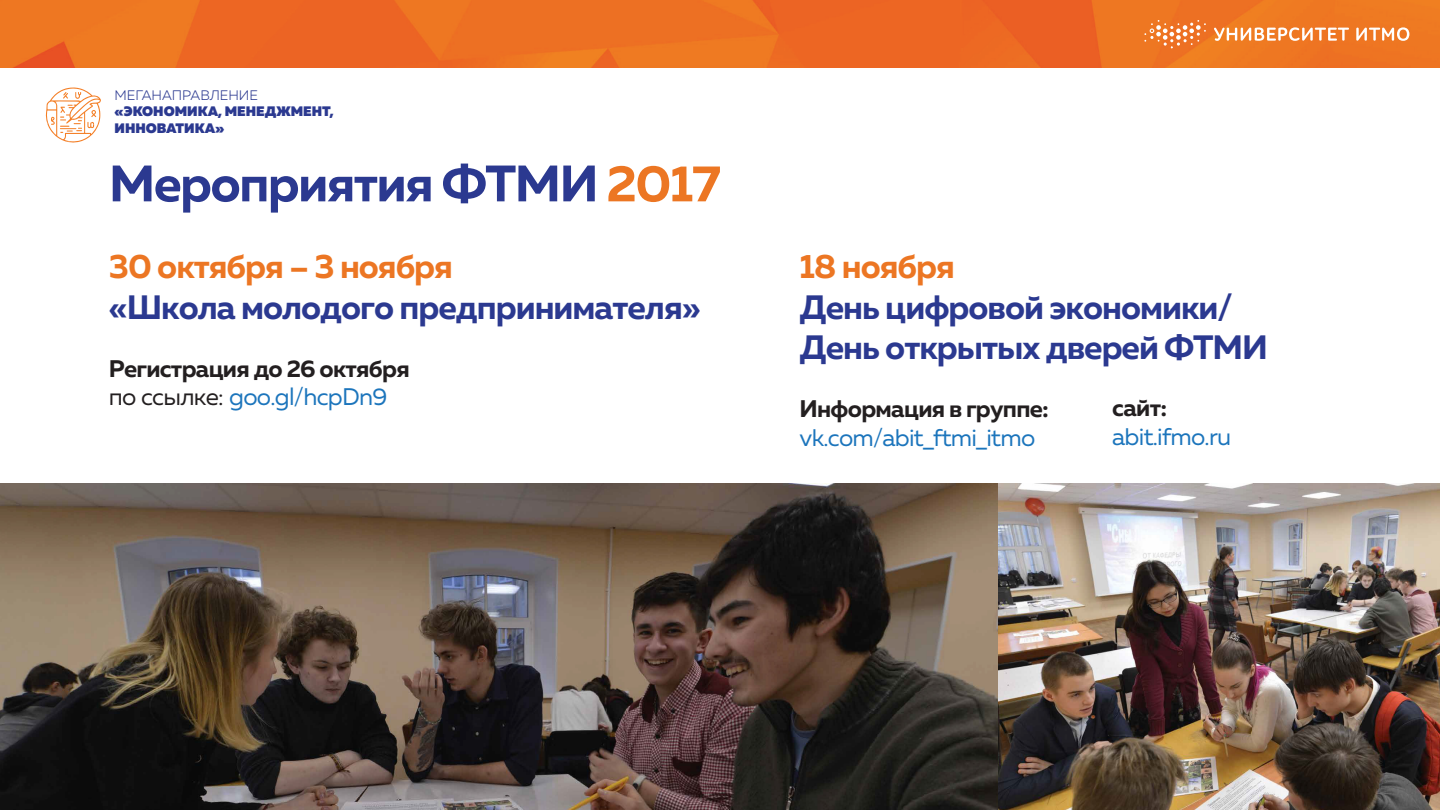
<style>
.page{position:relative;width:1440px;height:810px;background:#fff}
.page>*{position:absolute;margin:0;border:0;box-sizing:border-box;transform-origin:0 0}
.t1{font:700 51.15px "Muller";letter-spacing:-.03em;color:#2b3990}
.t2{font:700 33.75px/40.5px "Muller";letter-spacing:-.03em;color:#2b3990}
.t3{font:700 33.75px "Muller";letter-spacing:-.03em;color:#ec7623}
.t4{font:700 24px/28.8px "Muller";letter-spacing:-.03em;color:#231f20}
.t5{font:24px "Muller";letter-spacing:-.03em;color:#1c75bc}
.t6{font:900 13.73px/16.5px "Muller";color:#2b3990}
.t7{font:300 13.73px "Muller";color:#2b3990}
.s1{color:#ec7623}
.s2{font-weight:400}
.s3{font-weight:400;color:#1c75bc}
</style>
<div class="page">
<img style="left:0;top:0;width:1440px;height:67px">
<svg style="left:1144px;top:20px;width:62px;height:28px;background:#f08a47"></svg>
<svg style="left:1214px;top:27px;width:135px;height:14px"></svg>
<svg style="left:1356px;top:27px;width:53px;height:14px"></svg>
<img style="left:0;top:484px;width:999px;height:326px">
<img style="left:999px;top:484px;width:441px;height:326px">
<svg style="left:46px;top:87px;width:55px;height:56px"></svg>
<p class="t7" style="left:115px;top:87px;width:145px">МЕГАНАПРАВЛЕНИЕ</p>
<p class="t6" style="left:115px;top:104px;width:221px">«ЭКОНОМИКА, МЕНЕДЖМЕНТ,<br>ИННОВАТИКА»</p>
<h1 class="t1" style="left:109px;top:152px;width:613px">Мероприятия ФТМИ <span class="s1">2017</span></h1>
<p class="t3" style="left:109px;top:246px;width:346px">30 октября – 3 ноября</p>
<p class="t2" style="left:109px;top:287px;width:593px">«Школа молодого предпринимателя»</p>
<p class="t4" style="left:109px;top:354px;width:302px">Регистрация до 26 октября <span class="s2">по ссылке:</span> <span class="s3">goo.gl/hcpDn9</span></p>
<p class="t3" style="left:800px;top:246px;width:157px">18 ноября</p>
<p class="t2" style="left:800px;top:287px;width:470px">День цифровой экономики/<br>День открытых дверей ФТМИ</p>
<p class="t4" style="left:800px;top:394px;width:251px">Информация в группе:</p>
<p class="t5" style="left:800px;top:423px;width:237px">vk.com/abit_ftmi_itmo</p>
<p class="t4" style="left:1112px;top:393px;width:56px">сайт:</p>
<p class="t5" style="left:1112px;top:422px;width:120px">abit.ifmo.ru</p>
</div>
